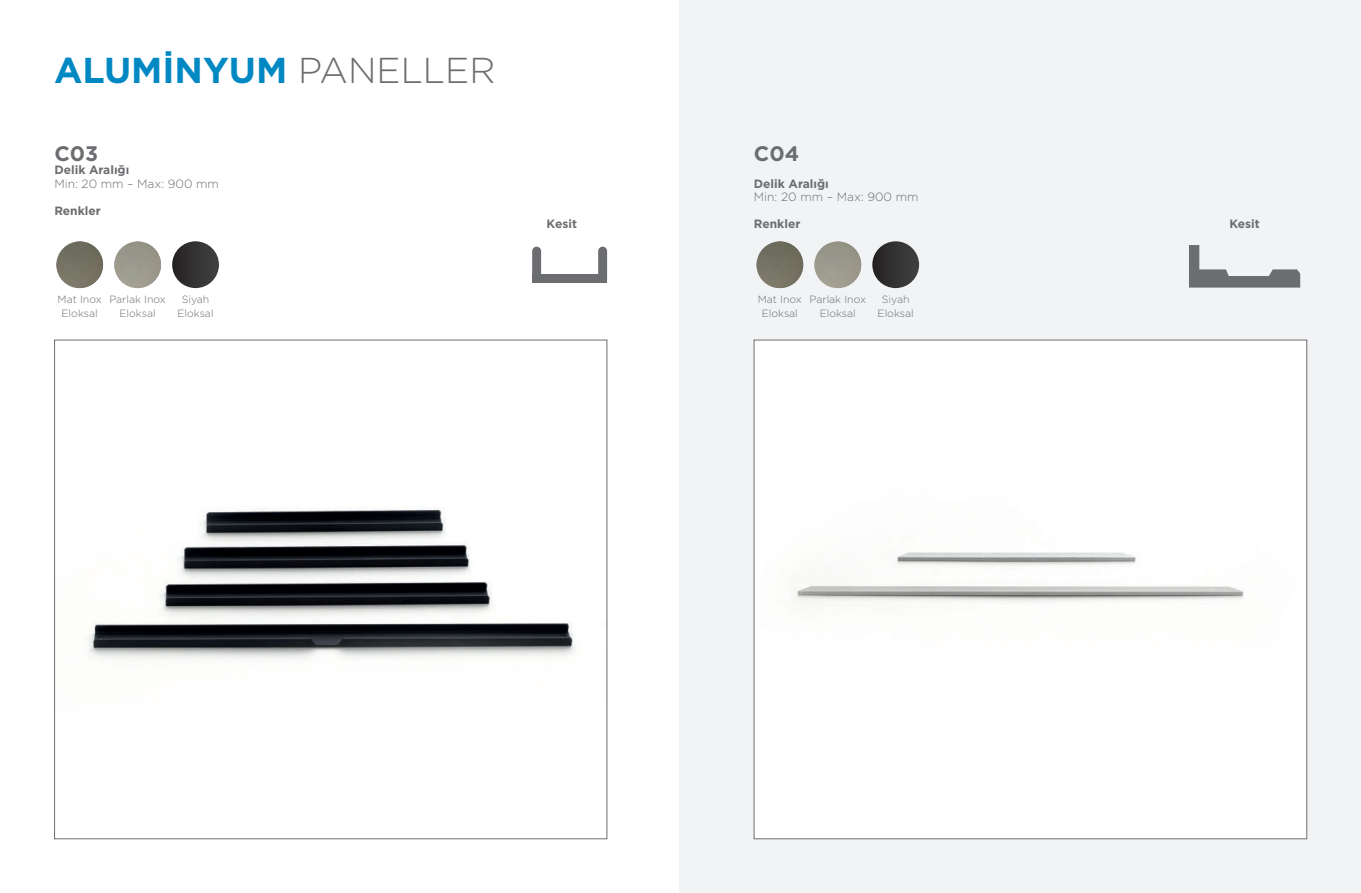
<style>
.page{position:relative;width:1361px;height:893px;background:#fff}
.page>*{position:absolute;margin:0;border:0;box-sizing:border-box;transform-origin:0 0}
.t1{font:700 36px "Gotham";color:#0088c3}
.t2{font:700 21px "Gotham";color:#6c6d70}
.t3{font:700 12px "Gotham";color:#6c6d70}
.t4{font:300 12px "Gotham";color:#6c6d70}
.t5{font:300 10.5px/13.5px "Gotham";color:#6c6d70;text-align:center}
.s1{font-weight:300;color:#6c6d70}
</style>
<div class="page">
<div style="left:679px;top:0;width:682px;height:893px;background:#f2f3f4"></div>
<img style="left:88px;top:507px;width:487px;height:154px">
<div style="left:532px;top:247px;width:9px;height:36px;background:#6c6d70;border-radius:4px"></div>
<div style="left:598px;top:247px;width:9px;height:36px;background:#6c6d70;border-radius:4px"></div>
<div style="left:532px;top:274px;width:75px;height:9px;background:#6c6d70"></div>
<div style="left:756px;top:342px;width:549px;height:495px;background:#fff"></div>
<svg style="left:1189px;top:245px;width:111px;height:43px"></svg>
<img style="left:56px;top:241px;width:47px;height:47px;border-radius:23px">
<img style="left:114px;top:241px;width:47px;height:47px;border-radius:23px">
<div style="left:172px;top:241px;width:47px;height:47px;background:linear-gradient(to right,#272324,#424243);border-radius:23px"></div>
<img style="left:756px;top:241px;width:47px;height:47px;border-radius:23px">
<img style="left:814px;top:241px;width:47px;height:47px;border-radius:23px">
<div style="left:872px;top:241px;width:47px;height:47px;background:linear-gradient(to right,#292526,#404041);border-radius:23px"></div>
<h1 class="t1" style="left:54px;top:46px;width:443px">ALUMİNYUM <span class="s1">PANELLER</span></h1>
<h2 class="t2" style="left:54px;top:139px;width:45px">C03</h2>
<p class="t3" style="left:54px;top:162px;width:76px">Delik Aralığı</p>
<p class="t4" style="left:54px;top:176px;width:166px">Min: 20 mm – Max: 900 mm</p>
<p class="t3" style="left:54px;top:203px;width:48px">Renkler</p>
<p class="t3" style="left:546px;top:216px;width:32px">Kesit</p>
<h2 class="t2" style="left:754px;top:139px;width:47px">C04</h2>
<p class="t3" style="left:754px;top:176px;width:76px">Delik Aralığı</p>
<p class="t4" style="left:754px;top:190px;width:166px">Min: 20 mm – Max: 900 mm</p>
<p class="t3" style="left:754px;top:216px;width:48px">Renkler</p>
<p class="t3" style="left:1229px;top:216px;width:32px">Kesit</p>
<p class="t5" style="left:58px;top:292px;width:46px">Mat Inox<br>Eloksal</p>
<p class="t5" style="left:109px;top:292px;width:58px">Parlak Inox<br>Eloksal</p>
<p class="t5" style="left:177px;top:292px;width:38px">Siyah<br>Eloksal</p>
<p class="t5" style="left:758px;top:292px;width:46px">Mat Inox<br>Eloksal</p>
<p class="t5" style="left:809px;top:292px;width:58px">Parlak Inox<br>Eloksal</p>
<p class="t5" style="left:877px;top:292px;width:38px">Siyah<br>Eloksal</p>
</div>
